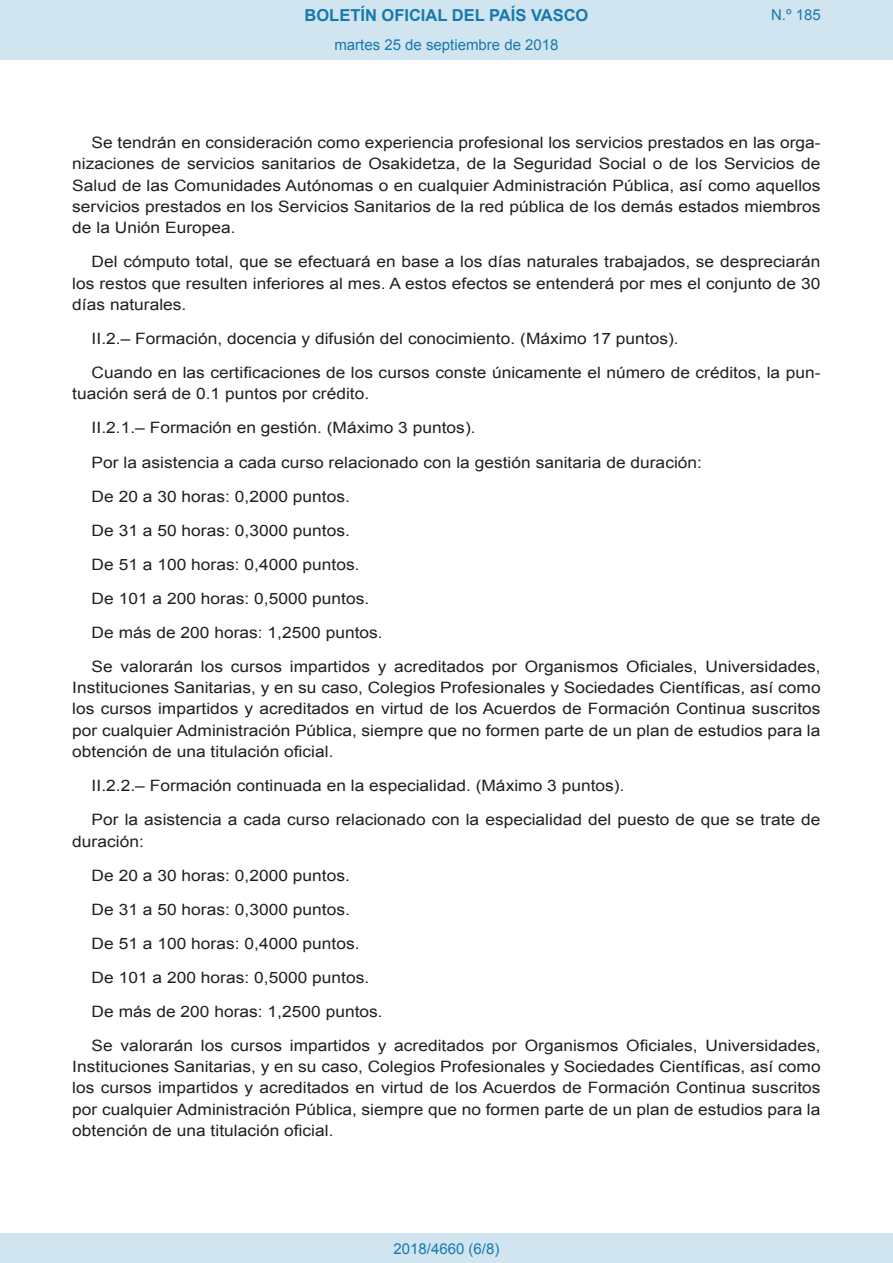
<style>
.page{position:relative;width:893px;height:1263px;background:#fff}
.page>*{position:absolute;margin:0;border:0;box-sizing:border-box;transform-origin:0 0}
.t1{font:700 16.5px "Arial";color:#1879ad}
.BOPVDetalle{font:15.6px/21.3px "Arial";color:#231f20;text-align:justify;scale:1.11 1}
.Paginacion_Centro{font:15px "Arial";color:#1879ad}
</style>
<div class="page">
<div style="left:0;top:0;width:893px;height:60px;background:#d0e5f0"></div>
<div style="left:0;top:1233px;width:893px;height:30px;background:#d0e5f0"></div>
<p class="t1" style="left:305px;top:4px;width:285px">BOLETÍN OFICIAL DEL PAÍS VASCO</p>
<p class="Paginacion_Centro" style="left:334px;top:35px;width:226px">martes 25 de septiembre de 2018</p>
<p class="Paginacion_Centro" style="left:771px;top:5px;width:51px">N.º 185</p>
<p class="BOPVDetalle" style="left:72px;top:132px;width:676px;text-indent:19px">Se tendrán en consideración como experiencia profesional los servicios prestados en las orga&shy;nizaciones de servicios sanitarios de Osakidetza, de la Seguridad Social o de los Servicios de Salud de las Comunidades Autónomas o en cualquier Administración Pública, así como aquellos servicios prestados en los Servicios Sanitarios de la red pública de los demás estados miembros de la Unión Europea.</p>
<p class="BOPVDetalle" style="left:72px;top:251px;width:676px;text-indent:19px">Del cómputo total, que se efectuará en base a los días naturales trabajados, se despreciarán los restos que resulten inferiores al mes. A estos efectos se entenderá por mes el conjunto de 30 días naturales.</p>
<p class="BOPVDetalle" style="left:92px;top:328px;width:530px">II.2.– Formación, docencia y difusión del conocimiento. (Máximo 17 puntos).</p>
<p class="BOPVDetalle" style="left:72px;top:362px;width:676px;text-indent:19px">Cuando en las certificaciones de los cursos conste únicamente el número de créditos, la pun&shy;tuación será de 0.1 puntos por crédito.</p>
<p class="BOPVDetalle" style="left:92px;top:417px;width:347px">II.2.1.– Formación en gestión. (Máximo 3 puntos).</p>
<p class="BOPVDetalle" style="left:92px;top:451px;width:551px">Por la asistencia a cada curso relacionado con la gestión sanitaria de duración:</p>
<p class="BOPVDetalle" style="left:92px;top:486px;width:234px">De 20 a 30 horas: 0,2000 puntos.</p>
<p class="BOPVDetalle" style="left:92px;top:520px;width:234px">De 31 a 50 horas: 0,3000 puntos.</p>
<p class="BOPVDetalle" style="left:92px;top:554px;width:243px">De 51 a 100 horas: 0,4000 puntos.</p>
<p class="BOPVDetalle" style="left:92px;top:588px;width:252px">De 101 a 200 horas: 0,5000 puntos.</p>
<p class="BOPVDetalle" style="left:92px;top:622px;width:264px">De más de 200 horas: 1,2500 puntos.</p>
<p class="BOPVDetalle" style="left:72px;top:656px;width:676px;text-indent:19px">Se valorarán los cursos impartidos y acreditados por Organismos Oficiales, Universidades, Instituciones Sanitarias, y en su caso, Colegios Profesionales y Sociedades Científicas, así como los cursos impartidos y acreditados en virtud de los Acuerdos de Formación Continua suscritos por cualquier Administración Pública, siempre que no formen parte de un plan de estudios para la obtención de una titulación oficial.</p>
<p class="BOPVDetalle" style="left:92px;top:775px;width:482px">II.2.2.– Formación continuada en la especialidad. (Máximo 3 puntos).</p>
<p class="BOPVDetalle" style="left:72px;top:809px;width:676px;text-indent:19px">Por la asistencia a cada curso relacionado con la especialidad del puesto de que se trate de duración:</p>
<p class="BOPVDetalle" style="left:92px;top:864px;width:234px">De 20 a 30 horas: 0,2000 puntos.</p>
<p class="BOPVDetalle" style="left:92px;top:899px;width:234px">De 31 a 50 horas: 0,3000 puntos.</p>
<p class="BOPVDetalle" style="left:92px;top:933px;width:243px">De 51 a 100 horas: 0,4000 puntos.</p>
<p class="BOPVDetalle" style="left:92px;top:967px;width:252px">De 101 a 200 horas: 0,5000 puntos.</p>
<p class="BOPVDetalle" style="left:92px;top:1001px;width:264px">De más de 200 horas: 1,2500 puntos.</p>
<p class="BOPVDetalle" style="left:72px;top:1035px;width:676px;text-indent:19px">Se valorarán los cursos impartidos y acreditados por Organismos Oficiales, Universidades, Instituciones Sanitarias, y en su caso, Colegios Profesionales y Sociedades Científicas, así como los cursos impartidos y acreditados en virtud de los Acuerdos de Formación Continua suscritos por cualquier Administración Pública, siempre que no formen parte de un plan de estudios para la obtención de una titulación oficial.</p>
<p class="Paginacion_Centro" style="left:393px;top:1238px;width:107px">2018/4660 (6/8)</p>
</div>
